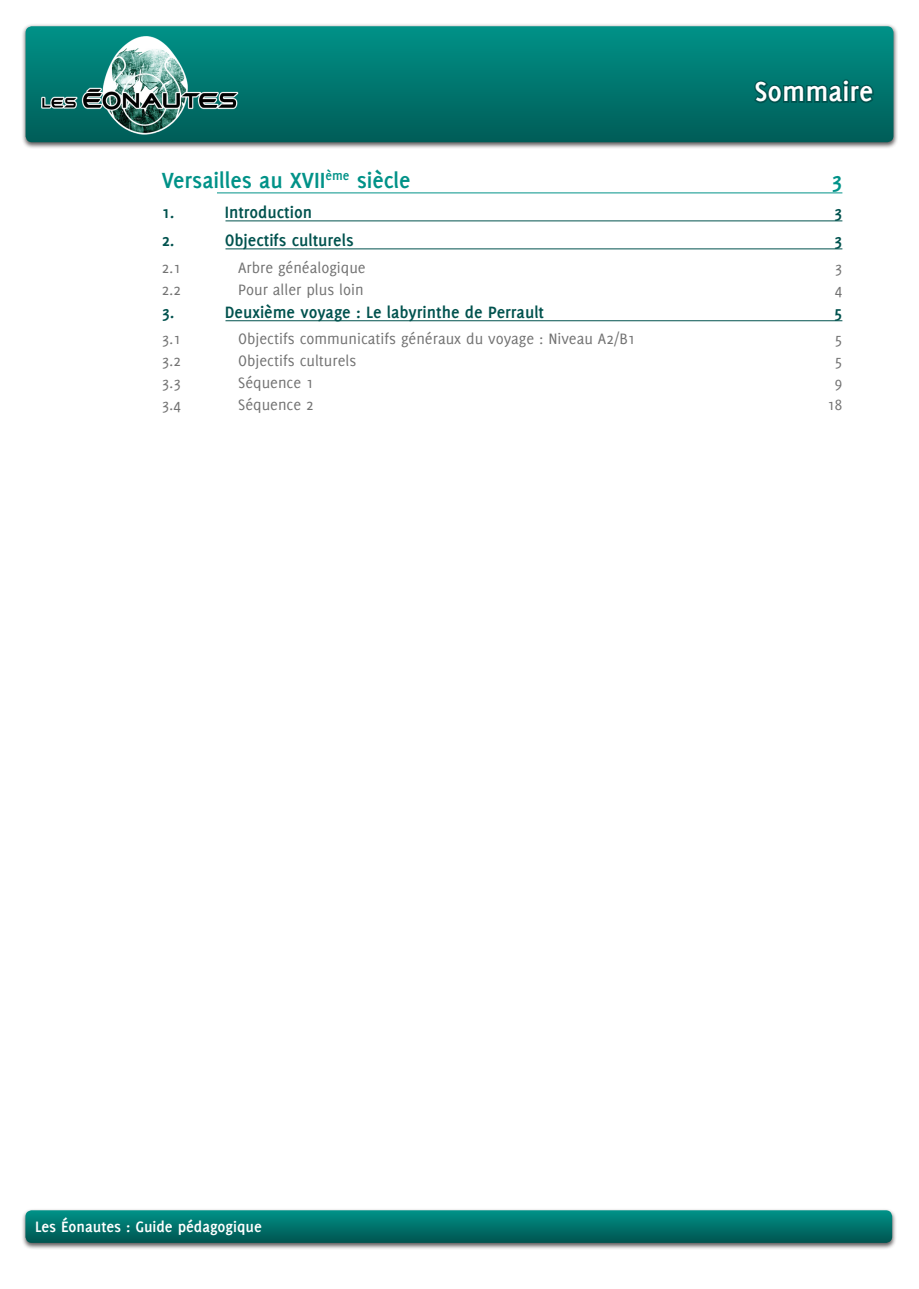
<style>
.page{position:relative;width:919px;height:1289px;background:#fff}
.page>*{position:absolute;margin:0;border:0;box-sizing:border-box;transform-origin:0 0}
.t1{font:700 30px "Delicious";color:#fff}
.t2{font:700 24px "Delicious";color:#009288}
.t3{font:700 18px "Delicious";color:#00524e}
.t4{font:16.5px "Delicious";color:#727272}
.t5{font:700 16.5px "Delicious";color:#fff}
</style>
<div class="page">
<div style="left:21px;top:24px;width:876px;height:125px;background:#231f20;opacity:.75"></div>
<svg style="left:26px;top:26px;width:867px;height:116px;background:#007870"></svg>
<div style="left:21px;top:1207px;width:875px;height:42px;background:#231f20;opacity:.75"></div>
<svg style="left:25px;top:1210px;width:867px;height:32px;background:#02746d"></svg>
<img style="left:41px;top:36px;width:198px;height:98px">
<svg style="left:752px;top:79px;width:123px;height:46px;background:#00645e"></svg>
<hr style="left:217px;top:192px;width:625px;height:1px;background:#009288">
<hr style="left:225px;top:220px;width:617px;height:1px;background:#00524e">
<hr style="left:225px;top:248px;width:617px;height:1px;background:#00524e">
<hr style="left:225px;top:320px;width:617px;height:1px;background:#00524e">
<h1 class="t1" style="left:754px;top:74px;width:112px">Sommaire</h1>
<h2 class="t2" style="left:162px;top:167px;width:250px">Versailles au XVII<sup>ème</sup> siècle</h2>
<h2 class="t2" style="left:831px;top:167px;width:12px">3</h2>
<p class="t3" style="left:162px;top:202px;width:14px">1.</p>
<p class="t3" style="left:225px;top:202px;width:89px">Introduction</p>
<p class="t3" style="left:834px;top:202px;width:10px">3</p>
<p class="t3" style="left:162px;top:230px;width:14px">2.</p>
<p class="t3" style="left:225px;top:230px;width:130px">Objectifs culturels</p>
<p class="t3" style="left:834px;top:230px;width:10px">3</p>
<p class="t4" style="left:162px;top:258px;width:21px">2.1</p>
<p class="t4" style="left:238px;top:258px;width:129px">Arbre généalogique</p>
<p class="t4" style="left:834px;top:258px;width:9px">3</p>
<p class="t4" style="left:162px;top:280px;width:21px">2.2</p>
<p class="t4" style="left:238px;top:280px;width:127px">Pour aller plus loin</p>
<p class="t4" style="left:834px;top:280px;width:9px">4</p>
<p class="t3" style="left:162px;top:302px;width:14px">3.</p>
<p class="t3" style="left:225px;top:302px;width:321px">Deuxième voyage : Le labyrinthe de Perrault</p>
<p class="t3" style="left:834px;top:302px;width:10px">5</p>
<p class="t4" style="left:162px;top:330px;width:21px">3.1</p>
<p class="t4" style="left:238px;top:330px;width:398px">Objectifs communicatifs généraux du voyage : Niveau A2/B1</p>
<p class="t4" style="left:834px;top:330px;width:9px">5</p>
<p class="t4" style="left:162px;top:352px;width:21px">3.2</p>
<p class="t4" style="left:238px;top:352px;width:120px">Objectifs culturels</p>
<p class="t4" style="left:834px;top:352px;width:9px">5</p>
<p class="t4" style="left:162px;top:373px;width:21px">3.3</p>
<p class="t4" style="left:238px;top:373px;width:77px">Séquence 1</p>
<p class="t4" style="left:834px;top:373px;width:9px">9</p>
<p class="t4" style="left:162px;top:395px;width:21px">3.4</p>
<p class="t4" style="left:238px;top:395px;width:77px">Séquence 2</p>
<p class="t4" style="left:827px;top:395px;width:16px">18</p>
<p class="t5" style="left:35px;top:1217px;width:228px">Les Éonautes : Guide pédagogique</p>
</div>
